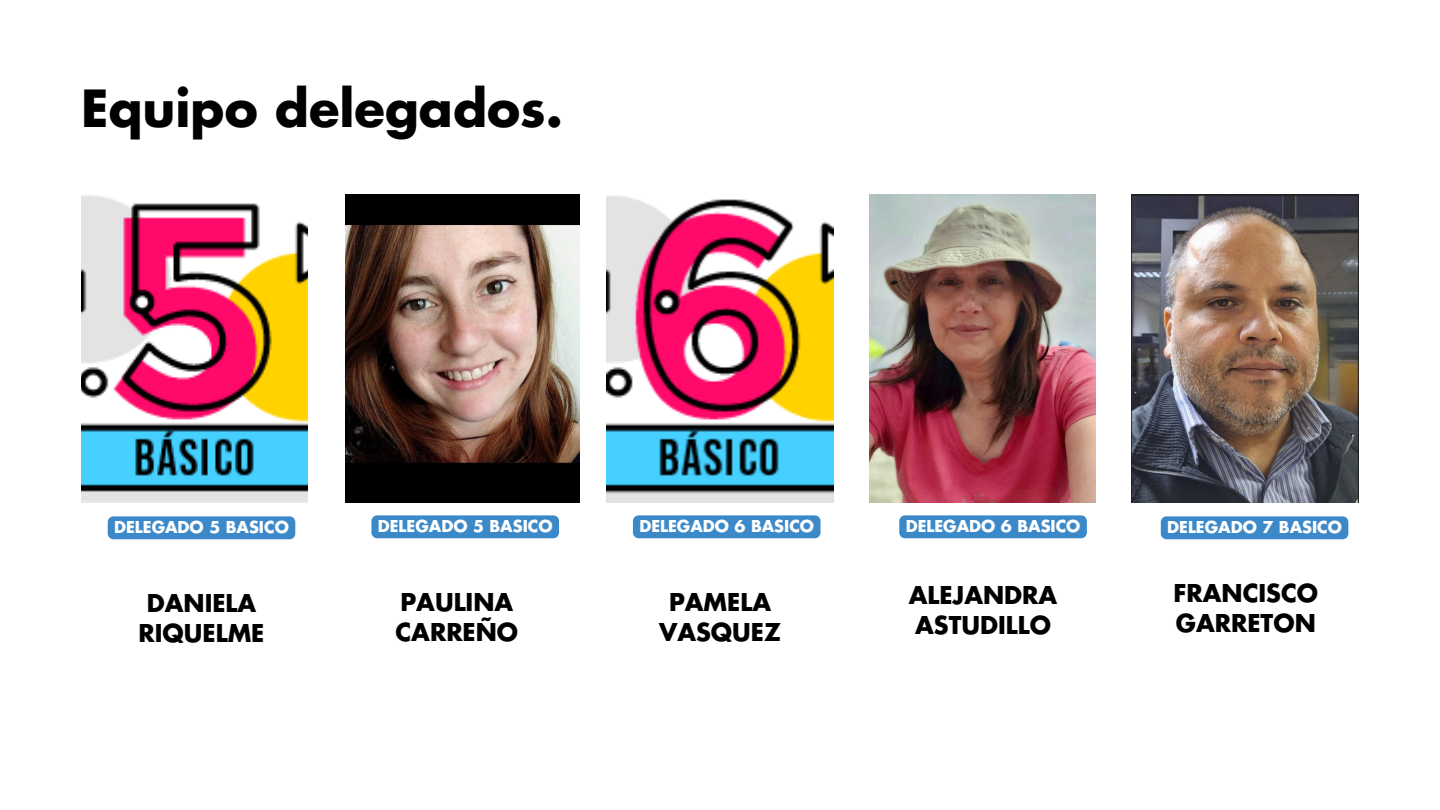
<style>
.page{position:relative;width:1440px;height:810px;background:#fff}
.page>*{position:absolute;margin:0;border:0;box-sizing:border-box;transform-origin:0 0}
.t1{font:700 50px "Futura LT Pro";color:#000}
.t2{font:700 24px/30px "Futura LT Pro";color:#000}
.t3{font:700 16px "Futura LT Pro";color:#fff}
</style>
<div class="page">
<img style="left:81px;top:195px;width:227px;height:308px">
<img style="left:345px;top:194px;width:235px;height:309px">
<img style="left:607px;top:196px;width:226px;height:307px">
<img style="left:869px;top:194px;width:227px;height:309px">
<img style="left:1132px;top:194px;width:226px;height:309px">
<div style="left:108px;top:516px;width:187px;height:23px;background:#3c89c9"></div>
<div style="left:371px;top:515px;width:188px;height:23px;background:#3c89c9"></div>
<div style="left:633px;top:515px;width:188px;height:23px;background:#3c89c9"></div>
<div style="left:899px;top:515px;width:188px;height:23px;background:#3c89c9"></div>
<div style="left:1161px;top:516px;width:187px;height:23px;background:#3c89c9"></div>
<h1 class="t1" style="left:81px;top:86px;width:484px">Equipo delegados.</h1>
<h2 class="t3" style="left:114px;top:520px;width:176px">DELEGADO 5 BASICO</h2>
<h2 class="t3" style="left:378px;top:519px;width:176px">DELEGADO 5 BASICO</h2>
<p class="t3" style="left:639px;top:519px;width:176px">DELEGADO 6 BASICO</p>
<p class="t3" style="left:906px;top:519px;width:176px">DELEGADO 6 BASICO</p>
<h2 class="t3" style="left:1167px;top:520px;width:176px">DELEGADO 7 BASICO</h2>
<h2 class="t2" style="left:139px;top:589px;width:127px;text-align:center">DANIELA<br>RIQUELME</h2>
<p class="t2" style="left:395px;top:588px;width:124px">PAULINA<br>CARREÑO</p>
<p class="t2" style="left:659px;top:588px;width:123px;text-align:center">PAMELA<br>VASQUEZ</p>
<p class="t2" style="left:909px;top:581px;width:150px">ALEJANDRA<br>ASTUDILLO</p>
<h2 class="t2" style="left:1173px;top:579px;width:146px">FRANCISCO<br>GARRETON</h2>
</div>
